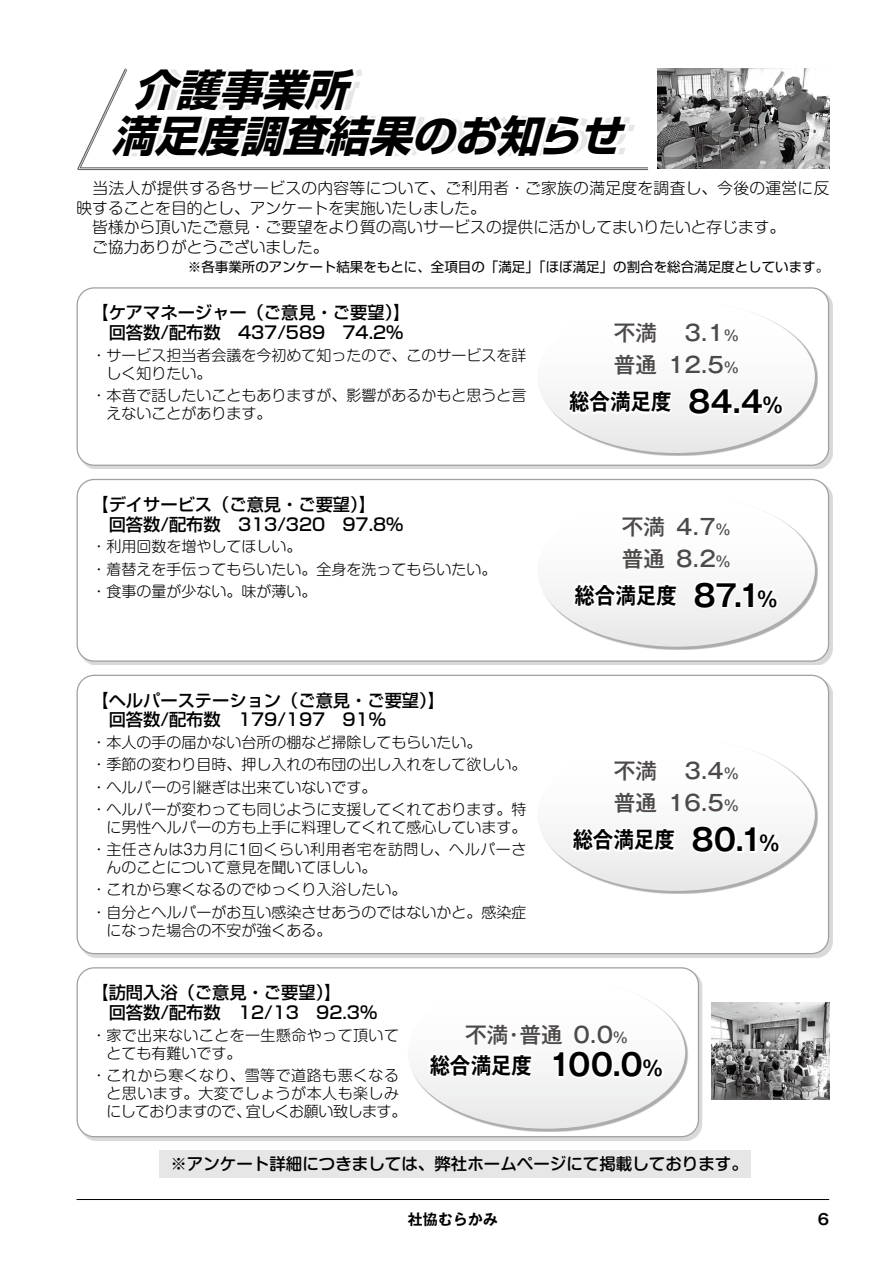
<style>
.page{position:relative;width:893px;height:1263px;background:#fff}
.page>*{position:absolute;margin:0;border:0;box-sizing:border-box;transform-origin:0 0}
.t1{font:italic 700 42.75px/46.5px "Shin Go Pr 6";color:#000}
.t2{font:700 30px "Gothic MB101 Pr 6 De";letter-spacing:-.01em;color:#000}
.t3{font:700 22.5px "Gothic MB101 Pr 6 De";letter-spacing:-.005em;color:#000;scale:.91 1}
.t4{font:500 21.6px "Gothic MB101 Pr 6";color:#4c4948}
.t5{font:500 17.25px/19.5px "Shin Go Pr 6";color:#000}
.t6{font:500 16.5px "Shin M Go Pr 6";color:#000}
.t7{font:300 15.75px/19.5px "Shin M Go Pr 6";color:#000}
.t8{font:300 15px/22.2px "Shin M Go Pr 6";color:#000}
.t9{font:300 15px/18px "Shin M Go Pr 6";letter-spacing:.03em;color:#000}
.t10{font:300 15px "Shin M Go Pr 6";letter-spacing:-.025em;color:#000}
.t11{font:300 15px "Shin M Go Pr 6";letter-spacing:-.045em;color:#000}
.t12{font:700 15px "Gothic MB101 Pr 6 De";color:#000}
.t13{font:13.5px "Shin Go Pr 6";color:#000}
.s1{font-size:14.4px}
.s2{font-size:20.7px}
</style>
<div class="page">
<hr style="left:77px;top:1199px;width:752px;height:1px;background:#000">
<div style="left:159px;top:1150px;width:591px;height:28px;background:#e6e6e6"></div>
<img style="left:658px;top:68px;width:171px;height:101px">
<img style="left:711px;top:1003px;width:118px;height:96px">
<svg style="left:77px;top:68px;width:572px;height:103px"></svg>
<div style="left:80px;top:290px;width:752px;height:179px;background:#000;opacity:.15"></div>
<div style="left:77px;top:288px;width:751px;height:177px;background:#fff;border-radius:17px"></div>
<div style="left:77px;top:287px;width:752px;height:179px;border:1px solid #9fa0a0;border-radius:17px"></div>
<div style="left:539px;top:302px;width:279px;height:154px;background:#000;opacity:.33"></div>
<svg style="left:539px;top:302px;width:276px;height:151px"></svg>
<div style="left:568px;top:387px;width:216px;height:28px;background:#fff"></div>
<div style="left:80px;top:482px;width:752px;height:183px;background:#000;opacity:.15"></div>
<div style="left:77px;top:479px;width:751px;height:182px;background:#fff;border-radius:17px"></div>
<div style="left:77px;top:479px;width:752px;height:183px;border:1px solid #9fa0a0;border-radius:17px"></div>
<div style="left:539px;top:495px;width:279px;height:155px;background:#000;opacity:.33"></div>
<svg style="left:539px;top:495px;width:276px;height:152px"></svg>
<div style="left:573px;top:581px;width:205px;height:28px;background:#fff"></div>
<div style="left:539px;top:739px;width:279px;height:155px;background:#000;opacity:.33"></div>
<svg style="left:539px;top:739px;width:276px;height:152px"></svg>
<div style="left:571px;top:825px;width:209px;height:28px;background:#fff"></div>
<div style="left:80px;top:970px;width:622px;height:171px;background:#000;opacity:.15"></div>
<div style="left:77px;top:968px;width:621px;height:169px;background:#fff;border-radius:17px"></div>
<div style="left:77px;top:967px;width:622px;height:170px;border:1px solid #9fa0a0;border-radius:17px"></div>
<div style="left:409px;top:977px;width:279px;height:155px;background:#000;opacity:.33"></div>
<svg style="left:409px;top:977px;width:276px;height:152px"></svg>
<div style="left:429px;top:1050px;width:235px;height:29px;background:#fff"></div>
<h1 class="t1" style="left:111px;top:65px;width:528px;text-indent:21px">介護事業所<br>満足度調査結果のお知らせ</h1>
<p class="t7" style="left:77px;top:178px;width:754px">　当法人が提供する各サービスの内容等について、ご利用者・ご家族の満足度を調査し、今後の運営に反映することを目的とし、アンケートを実施いたしました。<br>　皆様から頂いたご意見・ご要望をより質の高いサービスの提供に活かしてまいりたいと存じます。<br>　ご協力ありがとうございました。</p>
<p class="t13" style="left:188px;top:255px;width:643px">※各事業所のアンケート結果をもとに、全項目の「満足」「ほぼ満足」の割合を総合満足度としています。</p>
<p class="t5" style="left:342px;top:302px;width:70px;text-indent:-251px">【ケアマネージャー（ご意見・ご要望【(<br>74.2％</p>
<h3 class="t4" style="left:614px;top:315px;width:45px">不満</h3>
<h3 class="t4" style="left:684px;top:315px;width:56px">3.1<span class="s1">％</span></h3>
<p class="t5" style="left:91px;top:322px;width:131px">　回答数/配布数</p>
<p class="t8" style="left:106px;top:345px;width:421px;line-height:18px;text-indent:-15px">・サービス担当者会議を今初めて知ったので、このサービスを詳しく知りたい。</p>
<p class="t8" style="left:106px;top:385px;width:421px;line-height:18px;text-indent:-15px">・本音で話したいこともありますが、影響があるかもと思うと言えないことがあります。</p>
<p class="t5" style="left:238px;top:322px;width:89px">437/589</p>
<h3 class="t4" style="left:614px;top:347px;width:45px">普通</h3>
<h3 class="t4" style="left:668px;top:347px;width:72px">12.5<span class="s1">％</span></h3>
<h2 class="t2" style="left:688px;top:377px;width:96px">84.4<span class="s2">％</span></h2>
<h3 class="t3" style="left:569px;top:383px;width:114px">総合満足度</h3>
<p class="t5" style="left:342px;top:494px;width:62px;text-indent:-251px">【デイサービス（ご意見・ご要望【(<br>97.8％</p>
<p class="t5" style="left:91px;top:513px;width:131px">　回答数/配布数</p>
<p class="t8" style="left:91px;top:535px;width:406px">・利用回数を増やしてほしい。<br>・着替えを手伝ってもらいたい。全身を洗ってもらいたい。・食事の量が少ない。味が薄い。</p>
<p class="t5" style="left:238px;top:513px;width:89px">313/320</p>
<p class="t5" style="left:342px;top:690px;width:104px;text-indent:-251px">【ヘルパーステーション（ご意見・ご要望【(<br>91％</p>
<p class="t5" style="left:91px;top:709px;width:131px">　回答数/配布数</p>
<p class="t8" style="left:91px;top:730px;width:436px">・本人の手の届かない台所の棚など掃除してもらいたい。<br>・季節の変わり目時、押し入れの布団の出し入れをして欲しい。・ヘルパーの引継ぎは出来ていないです。<br>・ヘルパーが変わっても同じように支援してくれております。特</p>
<p class="t8" style="left:91px;top:815px;width:436px;text-align:right">に男性ヘルパーの方も上手に料理してくれて感心しています。・主任さんは3カ月に1回くらい利用者宅を訪問し、ヘルパーさ</p>
<p class="t8" style="left:91px;top:855px;width:436px;text-indent:15px">んのことについて意見を聞いてほしい。<br>・これから寒くなるのでゆっくり入浴したい。<br>・自分とヘルパーがお互い感染させあうのではないかと。感染症</p>
<p class="t8" style="left:106px;top:918px;width:226px">になった場合の不安が強くある。</p>
<p class="t5" style="left:238px;top:709px;width:89px">179/197</p>
<h3 class="t4" style="left:622px;top:509px;width:45px">不満</h3>
<h3 class="t4" style="left:622px;top:540px;width:45px">普通</h3>
<h3 class="t4" style="left:676px;top:509px;width:56px">4.7<span class="s1">％</span></h3>
<h3 class="t4" style="left:676px;top:540px;width:56px">8.2<span class="s1">％</span></h3>
<h3 class="t3" style="left:575px;top:576px;width:114px">総合満足度</h3>
<h2 class="t2" style="left:693px;top:570px;width:86px">87.1<span class="s2">％</span></h2>
<h3 class="t4" style="left:614px;top:753px;width:45px">不満</h3>
<h3 class="t4" style="left:684px;top:753px;width:56px">3.4<span class="s1">％</span></h3>
<h3 class="t4" style="left:614px;top:784px;width:45px">普通</h3>
<h3 class="t4" style="left:668px;top:784px;width:72px">16.5<span class="s1">％</span></h3>
<h3 class="t3" style="left:573px;top:821px;width:114px">総合満足度</h3>
<h2 class="t2" style="left:692px;top:814px;width:89px">80.1<span class="s2">％</span></h2>
<p class="t5" style="left:316px;top:982px;width:62px;text-indent:-225px">【訪問入浴（ご意見・ご要望【(<br>92.3％</p>
<p class="t5" style="left:91px;top:1001px;width:131px">　回答数/配布数</p>
<p class="t9" style="left:106px;top:1025px;width:294px;text-indent:-15px">・家で出来ないことを一生懸命やって頂いてとても有難いです。</p>
<p class="t9" style="left:91px;top:1065px;width:309px">・これから寒くなり、雪等で道路も悪くなる</p>
<p class="t9" style="left:106px;top:1083px;width:294px">と思います。大変でしょうが本人も楽しみ</p>
<p class="t10" style="left:246px;top:1099px;width:162px">宜しくお願い致します。</p>
<p class="t5" style="left:238px;top:1001px;width:62px">12/13</p>
<p class="t11" style="left:106px;top:1099px;width:146px">にしておりますので、</p>
<h3 class="t4" style="left:465px;top:1016px;width:99px">不満･普通</h3>
<h2 class="t2" style="left:549px;top:1040px;width:116px">100.0<span class="s2">％</span></h2>
<h3 class="t4" style="left:573px;top:1016px;width:56px">0.0<span class="s1">％</span></h3>
<h3 class="t3" style="left:430px;top:1046px;width:114px">総合満足度</h3>
<p class="t6" style="left:170px;top:1151px;width:579px">※アンケート詳細につきましては、弊社ホームページにて掲載しております。</p>
<p class="t12" style="left:408px;top:1207px;width:91px">社協むらかみ</p>
<p class="t12" style="left:818px;top:1207px;width:13px">6</p>
</div>
